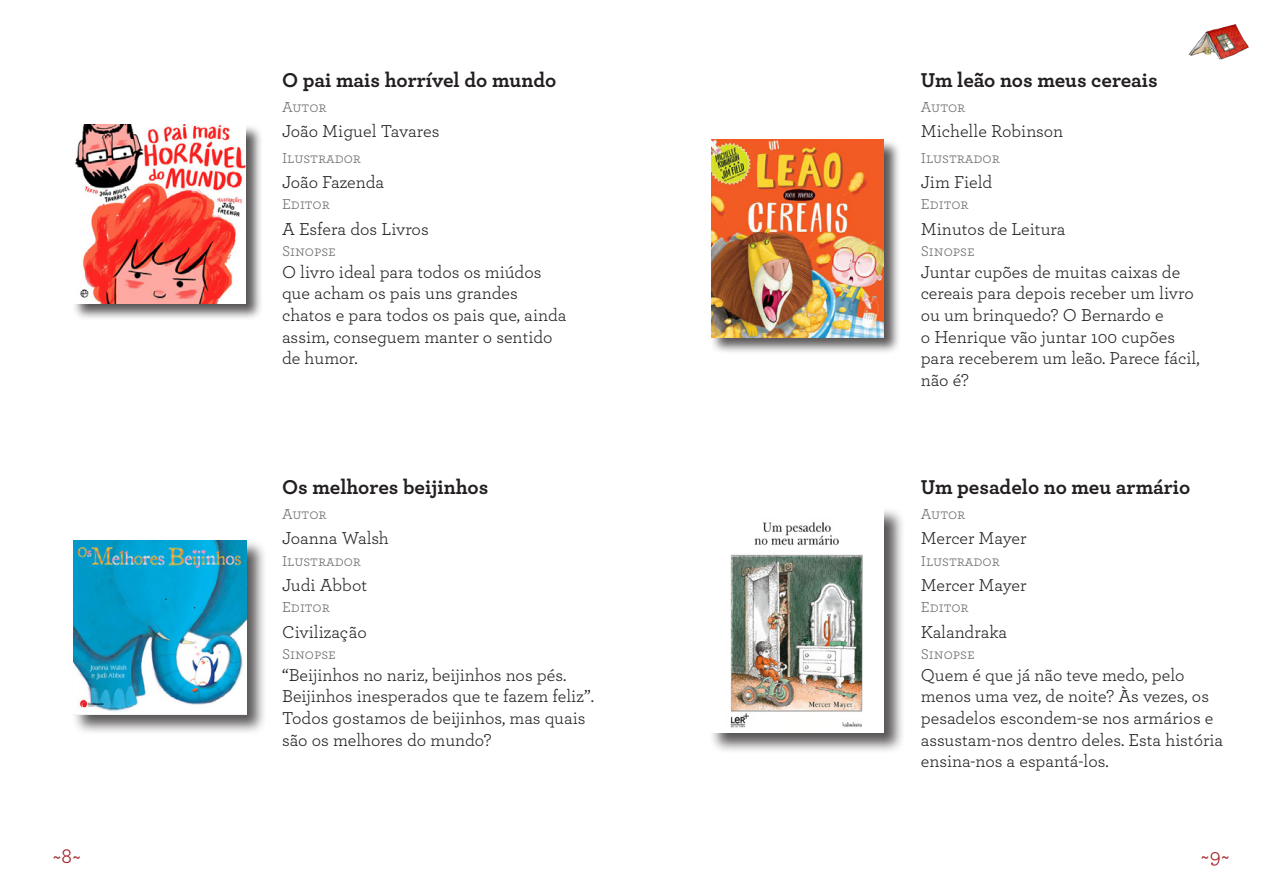
<style>
.page{position:relative;width:1276px;height:893px;background:#fff}
.page>*{position:absolute;margin:0;border:0;box-sizing:border-box;transform-origin:0 0}
.t1{font:21.6px "Archer";color:#a31d24}
.t2{font:700 21px "Archer";color:#231f20}
.t3{font:18px/21.6px "Archer";letter-spacing:-.01em;color:#231f20}
.t4{font:15px "Archer";color:#6c6d70}
</style>
<div class="page">
<div style="left:709px;top:507px;width:196px;height:247px;background:#231f20;opacity:.75"></div>
<img style="left:710px;top:508px;width:174px;height:225px">
<div style="left:710px;top:139px;width:191px;height:216px;background:#231f20;opacity:.75"></div>
<img style="left:711px;top:139px;width:173px;height:198px">
<div style="left:72px;top:539px;width:195px;height:196px;background:#231f20;opacity:.75"></div>
<img style="left:73px;top:540px;width:173px;height:174px">
<div style="left:71px;top:124px;width:192px;height:197px;background:#231f20;opacity:.75"></div>
<img style="left:72px;top:125px;width:173px;height:178px">
<img style="left:1188px;top:24px;width:61px;height:36px">
<p class="t1" style="left:53px;top:840px;width:30px">~8~</p>
<p class="t2" style="left:282px;top:63px;width:276px">O pai mais horrível do mundo</p>
<p class="t4" style="left:282px;top:97px;width:46px">Autor</p>
<p class="t3" style="left:282px;top:120px;width:159px">João Miguel Tavares</p>
<p class="t4" style="left:282px;top:147px;width:80px">Ilustrador</p>
<p class="t3" style="left:282px;top:170px;width:103px">João Fazenda</p>
<p class="t4" style="left:282px;top:194px;width:49px">Editor</p>
<p class="t3" style="left:282px;top:217px;width:148px">A Esfera dos Livros</p>
<p class="t4" style="left:282px;top:241px;width:55px">Sinopse</p>
<p class="t3" style="left:282px;top:260px;width:286px">O livro ideal para todos os miúdos que acham os pais uns grandes chatos e para todos os pais que, ainda assim, conseguem manter o sentido de humor.</p>
<p class="t2" style="left:282px;top:470px;width:208px">Os melhores beijinhos</p>
<p class="t4" style="left:282px;top:503px;width:46px">Autor</p>
<p class="t3" style="left:282px;top:526px;width:108px">Joanna Walsh</p>
<p class="t4" style="left:282px;top:550px;width:80px">Ilustrador</p>
<p class="t3" style="left:282px;top:573px;width:87px">Judi Abbot</p>
<p class="t4" style="left:282px;top:597px;width:49px">Editor</p>
<p class="t3" style="left:282px;top:620px;width:86px">Civilização</p>
<p class="t4" style="left:282px;top:644px;width:55px">Sinopse</p>
<p class="t3" style="left:282px;top:663px;width:313px">“Beijinhos no nariz, beijinhos nos pés.<br>Beijinhos inesperados que te fazem feliz”.<br>Todos gostamos de beijinhos, mas quais são os melhores do mundo?</p>
<p class="t2" style="left:921px;top:63px;width:238px">Um leão nos meus cereais</p>
<p class="t4" style="left:921px;top:97px;width:46px">Autor</p>
<p class="t3" style="left:921px;top:120px;width:144px">Michelle Robinson</p>
<p class="t4" style="left:921px;top:147px;width:80px">Ilustrador</p>
<p class="t3" style="left:921px;top:170px;width:73px">Jim Field</p>
<p class="t4" style="left:921px;top:194px;width:49px">Editor</p>
<p class="t3" style="left:921px;top:217px;width:146px">Minutos de Leitura</p>
<p class="t4" style="left:921px;top:241px;width:55px">Sinopse</p>
<p class="t3" style="left:921px;top:260px;width:280px">Juntar cupões de muitas caixas de cereais para depois receber um livro ou um brinquedo? O Bernardo e<br>o Henrique vão juntar 100 cupões para receberem um leão. Parece fácil, não é?</p>
<p class="t2" style="left:921px;top:470px;width:271px">Um pesadelo no meu armário</p>
<p class="t4" style="left:921px;top:503px;width:46px">Autor</p>
<p class="t3" style="left:921px;top:526px;width:107px">Mercer Mayer</p>
<p class="t4" style="left:921px;top:550px;width:80px">Ilustrador</p>
<p class="t3" style="left:921px;top:573px;width:107px">Mercer Mayer</p>
<p class="t4" style="left:921px;top:597px;width:49px">Editor</p>
<p class="t3" style="left:921px;top:620px;width:88px">Kalandraka</p>
<p class="t4" style="left:921px;top:644px;width:55px">Sinopse</p>
<p class="t3" style="left:921px;top:663px;width:304px">Quem é que já não teve medo, pelo menos uma vez, de noite? Às vezes, os pesadelos escondem-se nos armários e assustam-nos dentro deles. Esta história ensina-nos a espantá-los.</p>
<p class="t1" style="left:1200px;top:840px;width:31px">~9~</p>
</div>
